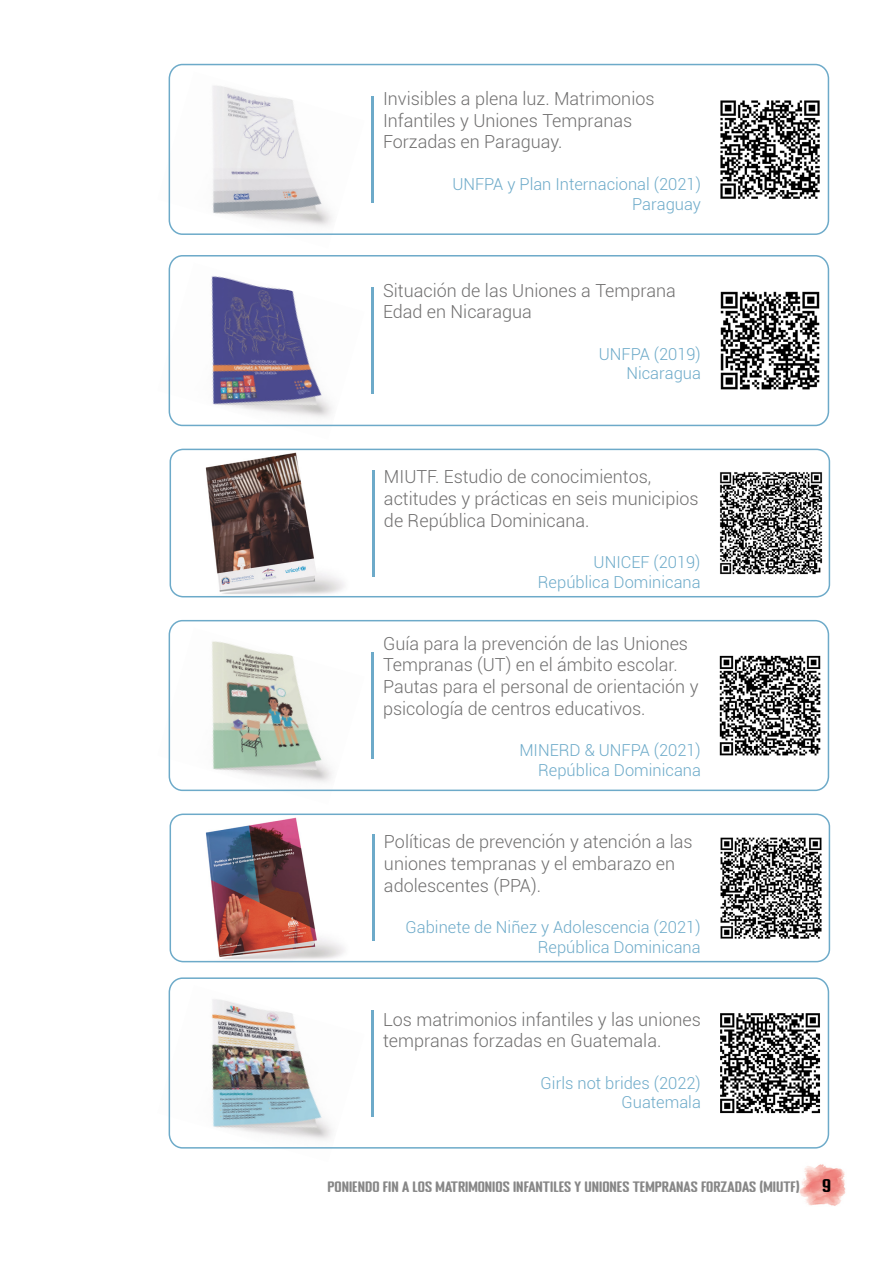
<style>
.page{position:relative;width:893px;height:1263px;background:#fff}
.page>*{position:absolute;margin:0;border:0;box-sizing:border-box;transform-origin:0 0}
.t1{font:300 18px/21.6px "Roboto";color:#706f6f}
.t2{font:300 16.5px/19.8px "Roboto";color:#6daac9;text-align:right}
.t3{font:16.5px "PASTI";color:#000}
.t4{font:13.5px "PASTI";color:#878787}
</style>
<div class="page">
<img style="left:799px;top:1164px;width:47px;height:42px">
<img style="left:168px;top:72px;width:164px;height:163px">
<img style="left:168px;top:264px;width:197px;height:163px">
<img style="left:168px;top:628px;width:197px;height:164px">
<img style="left:168px;top:986px;width:197px;height:163px">
<div style="left:169px;top:64px;width:660px;height:171px;border:2px solid #6daac9;border-radius:14px"></div>
<div style="left:169px;top:255px;width:660px;height:171px;border:2px solid #6daac9;border-radius:14px"></div>
<div style="left:169px;top:620px;width:660px;height:171px;border:2px solid #6daac9;border-radius:14px"></div>
<div style="left:169px;top:977px;width:660px;height:171px;border:2px solid #6daac9;border-radius:14px"></div>
<img style="left:720px;top:100px;width:100px;height:99px">
<img style="left:720px;top:291px;width:100px;height:99px">
<img style="left:719px;top:655px;width:102px;height:101px">
<img style="left:720px;top:1013px;width:100px;height:101px">
<hr style="left:372px;top:96px;width:2px;height:106px;background:#6daac9">
<hr style="left:372px;top:287px;width:2px;height:107px;background:#6daac9">
<hr style="left:372px;top:652px;width:2px;height:107px;background:#6daac9">
<hr style="left:372px;top:1010px;width:2px;height:106px;background:#6daac9">
<img style="left:170px;top:449px;width:175px;height:148px">
<img style="left:170px;top:816px;width:175px;height:146px">
<div style="left:170px;top:449px;width:660px;height:148px;border:2px solid #6daac9;border-radius:13px"></div>
<div style="left:170px;top:813px;width:660px;height:149px;border:2px solid #6daac9;border-radius:13px"></div>
<img style="left:720px;top:472px;width:103px;height:103px">
<img style="left:720px;top:837px;width:102px;height:102px">
<hr style="left:372px;top:470px;width:3px;height:106px;background:#6daac9">
<hr style="left:372px;top:835px;width:3px;height:106px;background:#6daac9">
<p class="t1" style="left:383px;top:87px;width:273px">Invisibles a plena luz. Matrimonios<br>Infantiles y Uniones Tempranas<br>Forzadas en Paraguay.</p>
<p class="t2" style="left:452px;top:174px;width:250px">UNFPA y Plan Internacional (2021)<br>Paraguay</p>
<p class="t1" style="left:383px;top:279px;width:294px">Situación de las Uniones a Temprana<br>Edad en Nicaragua</p>
<p class="t2" style="left:599px;top:343px;width:104px">UNFPA (2019)<br>Nicaragua</p>
<p class="t1" style="left:384px;top:466px;width:316px">MIUTF. Estudio de conocimientos, actitudes y prácticas en seis municipios de República Dominicana.</p>
<p class="t2" style="left:538px;top:552px;width:164px">UNICEF (2019)<br>República Dominicana</p>
<p class="t1" style="left:383px;top:632px;width:317px">Guía para la prevención de las Uniones Tempranas (UT) en el ámbito escolar.<br>Pautas para el personal de orientación y psicología de centros educativos.</p>
<p class="t2" style="left:519px;top:740px;width:183px">MINERD &amp; UNFPA (2021)<br>República Dominicana</p>
<p class="t1" style="left:384px;top:830px;width:310px">Políticas de prevención y atención a las uniones tempranas y el embarazo en adolescentes (PPA).</p>
<p class="t2" style="left:406px;top:917px;width:297px">Gabinete de Niñez y Adolescencia (2021)<br>República Dominicana</p>
<p class="t1" style="left:383px;top:1008px;width:319px">Los matrimonios infantiles y las uniones tempranas forzadas en Guatemala.</p>
<p class="t2" style="left:541px;top:1072px;width:162px">Girls not brides (2022)<br>Guatemala</p>
<p class="t4" style="left:327px;top:1178px;width:474px">PONIENDO FIN A LOS MATRIMONIOS INFANTILES Y UNIONES TEMPRANAS FORZADAS (MIUTF)</p>
<p class="t3" style="left:822px;top:1176px;width:10px">9</p>
</div>
